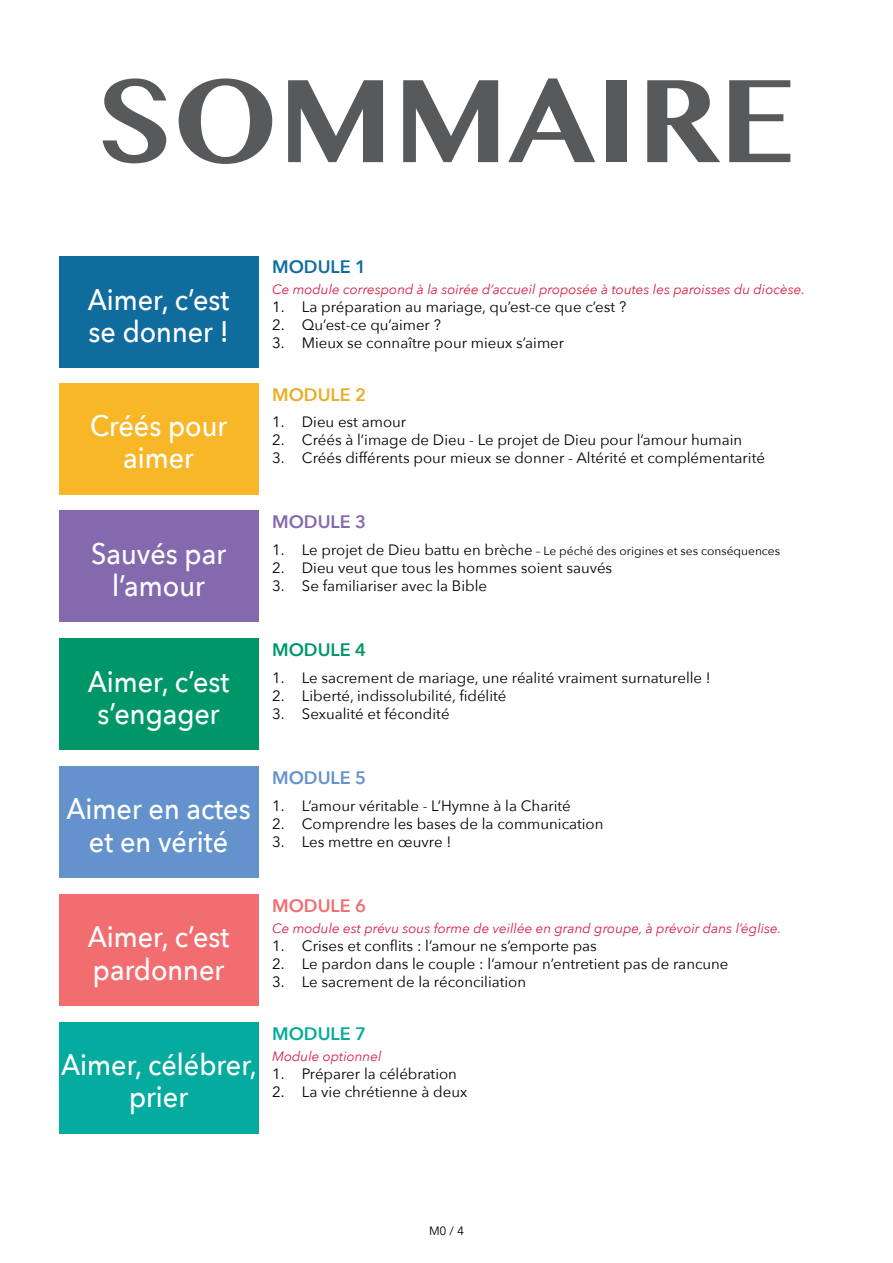
<style>
.page{position:relative;width:893px;height:1263px;background:#fff}
.page>*{position:absolute;margin:0;border:0;box-sizing:border-box;transform-origin:0 0}
.t1{font:700 103.5px "Bangla MN";color:#58595b}
.t2{font:500 29.7px/32.4px "Avenir Next";color:#fff;text-align:center;scale:.91 1}
.t3{font:600 18px "Avenir Next";color:#116c9e}
.t4{font:600 18px "Avenir Next";color:#eaae25}
.t5{font:600 18px "Avenir Next";color:#8469ae}
.t6{font:600 18px "Avenir Next";color:#009768}
.t7{font:600 18px "Avenir Next";color:#6392cc}
.t8{font:600 18px "Avenir Next";color:#05ab9e}
.t9{font:600 18px "Avenir Next";color:#f26d70}
.t10{font:15px "Avenir Next";color:#000}
.t11{font:italic 13.5px "Avenir Next";color:#d52247}
.t12{font:12px "Avenir Next";color:#000}
.s1{font-size:15px}
</style>
<div class="page">
<div style="left:59px;top:256px;width:199px;height:112px;background:#116c9e"></div>
<div style="left:59px;top:383px;width:199px;height:112px;background:#f7b727"></div>
<div style="left:59px;top:510px;width:199px;height:112px;background:#8469ae"></div>
<div style="left:59px;top:638px;width:199px;height:112px;background:#009768"></div>
<div style="left:59px;top:766px;width:199px;height:112px;background:#6392cc"></div>
<div style="left:59px;top:894px;width:199px;height:112px;background:#f26d70"></div>
<div style="left:59px;top:1022px;width:199px;height:112px;background:#05ab9e"></div>
<h1 class="t1" style="left:96px;top:44px;width:702px">SOMMAIRE</h1>
<h2 class="t2" style="left:88px;top:282px;width:157px;text-align:left">Aimer, c’est se donner !</h2>
<h2 class="t2" style="left:90px;top:408px;width:152px">Créés pour aimer</h2>
<p class="t3" style="left:272px;top:251px;width:96px">MODULE 1</p>
<p class="t11" style="left:272px;top:278px;width:534px">Ce module correspond à la soirée d’accueil proposée à toutes les paroisses du diocèse.</p>
<p class="t10" style="left:272px;top:294px;width:356px">1. La préparation au mariage, qu’est-ce que c’est ?</p>
<p class="t10" style="left:272px;top:312px;width:170px">2. Qu’est-ce qu’aimer ?</p>
<p class="t10" style="left:272px;top:330px;width:294px">3. Mieux se connaître pour mieux s’aimer</p>
<p class="t4" style="left:272px;top:379px;width:14px">MODULE</p>
<p class="t4" style="left:355px;top:379px;width:12px">2</p>
<p class="t10" style="left:272px;top:409px;width:136px">1. Dieu est amour</p>
<p class="t10" style="left:272px;top:427px;width:472px">2. Créés à l’image de Dieu - Le projet de Dieu pour l’amour humain</p>
<p class="t10" style="left:272px;top:445px;width:494px">3. Créés différents pour mieux se donner - Altérité et complémentarité</p>
<h2 class="t2" style="left:91px;top:536px;width:150px">Sauvés par l’amour</h2>
<h2 class="t2" style="left:88px;top:664px;width:157px">Aimer, c’est s’engager</h2>
<h2 class="t2" style="left:66px;top:792px;width:204px">Aimer en actes et en vérité</h2>
<p class="t5" style="left:272px;top:507px;width:30px">MODULE</p>
<p class="t5" style="left:355px;top:507px;width:12px">3</p>
<p class="t12" style="left:272px;top:541px;width:509px"><span class="s1">1. Le projet de Dieu battu en brèche</span> – Le péché des origines et ses conséquences</p>
<p class="t10" style="left:272px;top:555px;width:342px">2. Dieu veut que tous les hommes soient sauvés</p>
<p class="t10" style="left:272px;top:573px;width:216px">3. Se familiariser avec la Bible</p>
<p class="t6" style="left:272px;top:634px;width:14px">MODULE</p>
<p class="t6" style="left:355px;top:634px;width:12px">4</p>
<p class="t10" style="left:272px;top:665px;width:440px">1. Le sacrement de mariage, une réalité vraiment surnaturelle !</p>
<p class="t10" style="left:272px;top:683px;width:236px">2. Liberté, indissolubilité, fidélité</p>
<p class="t10" style="left:272px;top:701px;width:179px">3. Sexualité et fécondité</p>
<p class="t7" style="left:272px;top:762px;width:14px">MODULE</p>
<p class="t7" style="left:355px;top:762px;width:12px">5</p>
<p class="t10" style="left:272px;top:793px;width:300px">1. L’amour véritable - L’Hymne à la Charité</p>
<p class="t10" style="left:272px;top:811px;width:333px">2. Comprendre les bases de la communication</p>
<p class="t10" style="left:272px;top:829px;width:181px">3. Les mettre en œuvre !</p>
<h2 class="t2" style="left:88px;top:919px;width:157px;text-align:left">Aimer, c’est pardonner</h2>
<h2 class="t2" style="left:61px;top:1047px;width:217px">Aimer, célébrer, prier</h2>
<p class="t9" style="left:272px;top:890px;width:14px">MODULE</p>
<p class="t9" style="left:355px;top:890px;width:12px">6</p>
<p class="t11" style="left:272px;top:917px;width:511px">Ce module est prévu sous forme de veillée en grand groupe, à prévoir dans l’église.</p>
<p class="t10" style="left:272px;top:933px;width:326px">1. Crises et conflits : l’amour ne s’emporte pas</p>
<p class="t10" style="left:272px;top:951px;width:458px">2. Le pardon dans le couple : l’amour n’entretient pas de rancune</p>
<p class="t10" style="left:272px;top:969px;width:255px">3. Le sacrement de la réconciliation</p>
<p class="t8" style="left:272px;top:1018px;width:14px">MODULE</p>
<p class="t8" style="left:355px;top:1018px;width:12px">7</p>
<p class="t11" style="left:272px;top:1045px;width:111px">Module optionnel</p>
<p class="t10" style="left:272px;top:1061px;width:186px">1. Préparer la célébration</p>
<p class="t10" style="left:272px;top:1079px;width:197px">2. La vie chrétienne à deux</p>
<p class="t12" style="left:429px;top:1221px;width:36px">M0 / 4</p>
</div>
